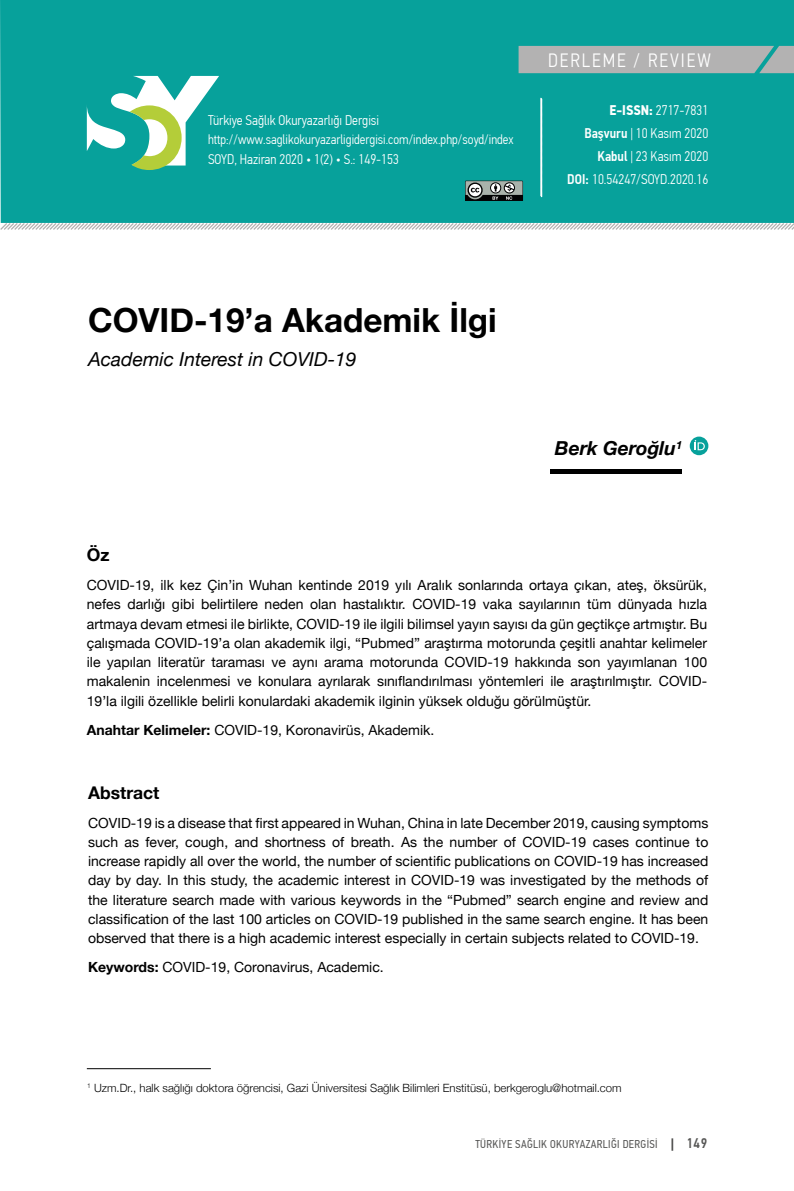
<style>
.page{position:relative;width:794px;height:1191px;background:#fff}
.page>*{position:absolute;margin:0;border:0;box-sizing:border-box;transform-origin:0 0}
.t1{font:700 33.25px "Helvetica Neue";color:#000}
.t2{font:italic 19.25px "Helvetica Neue";color:#000}
.t3{font:300 19.25px "PF Din Text Cond Pro";letter-spacing:.1em;color:#fff}
.t4{font:italic 700 19.25px "Helvetica Neue";color:#000}
.t5{font:700 17.5px "Helvetica Neue";color:#000}
.t6{font:14px/19.2px "Helvetica Neue";color:#000;text-align:justify}
.t7{font:300 14px/22.8px "PF Din Text Cond Pro";color:#fff;text-align:right}
.t8{font:500 14px "PF Din Text Cond Pro";color:#575756}
.t9{font:300 13.47px "PF Din Text Cond Pro";color:#fff}
.t10{font:300 11.38px "Helvetica Neue";color:#000}
.t11{font:11.38px "PF Din Text Cond Pro";letter-spacing:.03em;color:#575756}
.s1{font-weight:700}
.s2{font-weight:500}
</style>
<div class="page">
<svg style="left:671px;top:1138px;width:2px;height:12px"></svg>
<div style="left:0;top:0;width:794px;height:221px;background:#07a19b"></div>
<div style="left:518px;top:46px;width:276px;height:27px;background:#b3b2b2"></div>
<svg style="left:0;top:221px;width:794px;height:9px"></svg>
<div style="left:550px;top:468px;width:132px;height:5px;background:#000"></div>
<hr style="left:87px;top:1068px;width:124px;height:1px;background:#000">
<svg style="left:540px;top:97px;width:2px;height:100px"></svg>
<svg style="left:465px;top:181px;width:58px;height:20px"></svg>
<svg style="left:689px;top:436px;width:19px;height:19px"></svg>
<svg style="left:694px;top:440px;width:11px;height:10px"></svg>
<svg style="left:87px;top:76px;width:132px;height:94px"></svg>
<p class="t7" style="left:208px;top:109px;width:173px">Türkiye Sağlık Okuryazarlığı Dergisi</p>
<p class="t9" style="left:208px;top:132px;width:307px">http://www.saglikokuryazarligidergisi.com/index.php/soyd/index</p>
<p class="t7" style="left:208px;top:148px;width:193px">SOYD, Haziran 2020 • 1(2) • S.: 149-153</p>
<h2 class="t3" style="left:548px;top:49px;width:164px">DERLEME / REVIEW</h2>
<p class="t7" style="left:567px;top:99px;width:143px"><span class="s1">E-ISSN:</span> 2717-7831<br><span class="s2">Başvuru</span> | 10 Kasım 2020<br><span class="s2">Kabul</span> | 23 Kasım 2020<br><span class="s2">DOI:</span> 10.54247/SOYD.2020.16</p>
<h1 class="t1" style="left:88px;top:294px;width:410px">COVID-19’a Akademik İlgi</h1>
<h2 class="t2" style="left:88px;top:345px;width:270px">Academic Interest in COVID-19</h2>
<h2 class="t4" style="left:555px;top:433px;width:129px">Berk Geroğlu<sup>1</sup></h2>
<p class="t5" style="left:87px;top:541px;width:24px">Öz</p>
<p class="t6" style="left:87px;top:576px;width:622px">COVID-19, ilk kez Çin’in Wuhan kentinde 2019 yılı Aralık sonlarında ortaya çıkan, ateş, öksürük, nefes darlığı gibi belirtilere neden olan hastalıktır. COVID-19 vaka sayılarının tüm dünyada hızla artmaya devam etmesi ile birlikte, COVID-19 ile ilgili bilimsel yayın sayısı da gün geçtikçe artmıştır. Bu çalışmada COVID-19’a olan akademik ilgi, “Pubmed” araştırma motorunda çeşitli anahtar kelimeler ile yapılan literatür taraması ve aynı arama motorunda COVID-19 hakkında son yayımlanan 100 makalenin incelenmesi ve konulara ayrılarak sınıflandırılması yöntemleri ile araştırılmıştır. COVID-19’la ilgili özellikle belirli konulardaki akademik ilginin yüksek olduğu görülmüştür.</p>
<p class="t6" style="left:87px;top:721px;width:349px"><span class="s1">Anahtar Kelimeler:</span> COVID-19, Koronavirüs, Akademik.</p>
<p class="t5" style="left:88px;top:778px;width:73px">Abstract</p>
<p class="t6" style="left:88px;top:814px;width:622px">COVID-19 is a disease that first appeared in Wuhan, China in late December 2019, causing symptoms such as fever, cough, and shortness of breath. As the number of COVID-19 cases continue to increase rapidly all over the world, the number of scientific publications on COVID-19 has increased day by day. In this study, the academic interest in COVID-19 was investigated by the methods of the literature search made with various keywords in the “Pubmed” search engine and review and classification of the last 100 articles on COVID-19 published in the same search engine. It has been observed that there is a high academic interest especially in certain subjects related to COVID-19.</p>
<p class="t6" style="left:88px;top:958px;width:297px"><span class="s1">Keywords:</span> COVID-19, Coronavirus, Academic.</p>
<p class="t10" style="left:87px;top:1078px;width:536px"><sup>1</sup> Uzm.Dr., halk sağlığı doktora öğrencisi, Gazi Üniversitesi Sağlık Bilimleri Enstitüsü, berkgeroglu@hotmail.com</p>
<p class="t11" style="left:475px;top:1137px;width:184px">TÜRKİYE SAĞLIK OKURYAZARLIĞI DERGİSİ</p>
<p class="t8" style="left:686px;top:1135px;width:22px">149</p>
</div>
